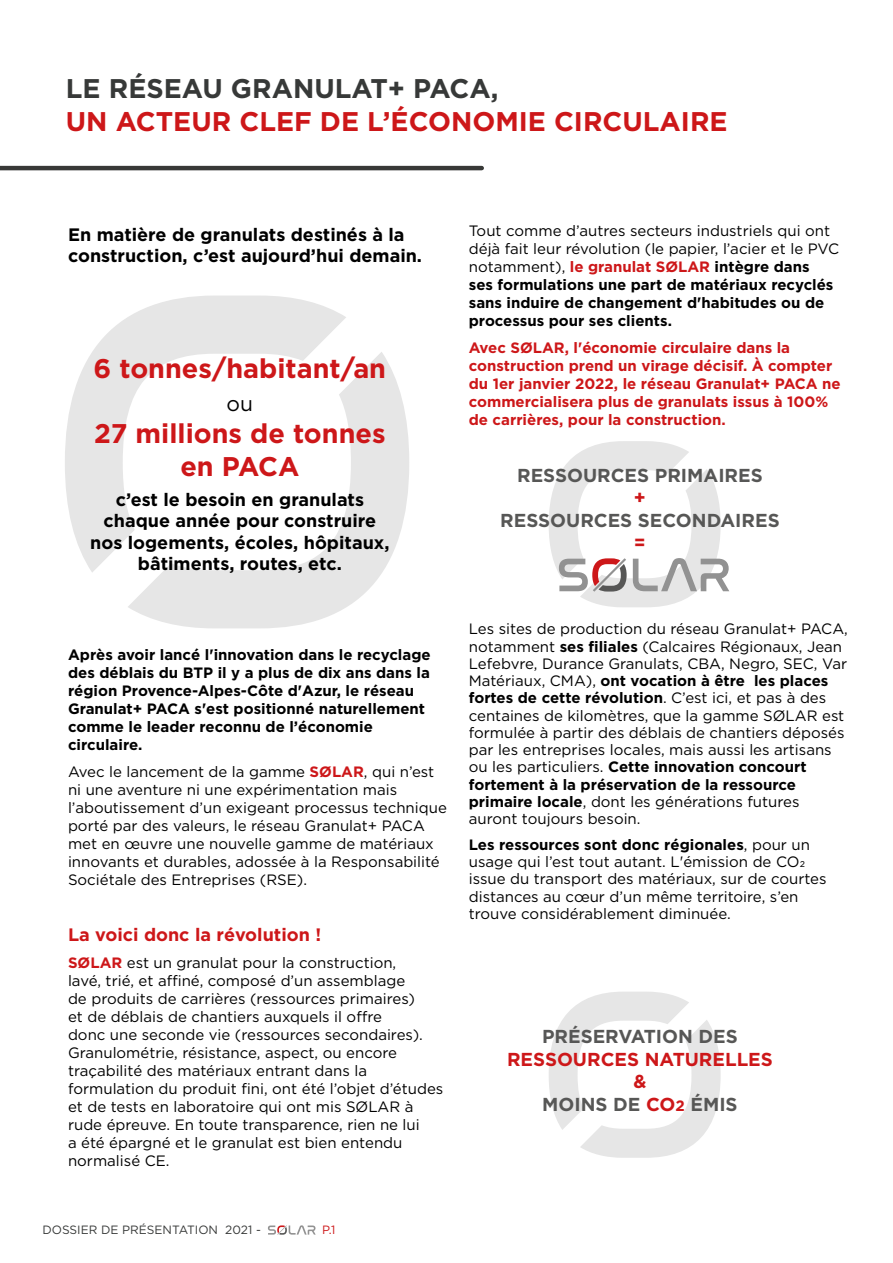
<style>
.page{position:relative;width:893px;height:1263px;background:#fff}
.page>*{position:absolute;margin:0;border:0;box-sizing:border-box;transform-origin:0 0}
.t1{font:700 27px/32.4px "Gotham";color:#cd1719;text-align:center}
.t2{font:700 27px "Gotham";color:#373938}
.t3{font:21px "Gotham";color:#000}
.t4{font:700 18.75px "Gotham";color:#575756}
.t5{font:700 18.75px/22.5px "Gotham";color:#cd1719;text-align:center}
.t6{font:700 18px/21.6px "Gotham";color:#000}
.t7{font:700 18px "Gotham";color:#cd1719}
.t8{font:15px/18px "Gotham";color:#000}
.t9{font:700 15px/18px "Gotham";color:#000}
.t10{font:700 15px/18px "Gotham";color:#cd1719}
.t11{font:12px "Gotham";color:#373938}
.t12{font:12px "Gotham";color:#cd1719}
.s1{font-weight:700;color:#cd1719}
.s2{font-weight:400}
.s3{color:#cd1719}
.s4{font-weight:700}
.s5{color:#575756}
.s6{font-size:15px}
</style>
<div class="page">
<svg style="left:268px;top:1225px;width:48px;height:10px"></svg>
<hr style="left:0;top:166px;width:482px;height:4px;background:#383937">
<svg style="left:65px;top:296px;width:281px;height:276px;fill:#e6e6e6"></svg>
<svg style="left:128px;top:352px;width:281px;height:276px"></svg>
<svg style="left:549px;top:441px;width:180px;height:166px"></svg>
<svg style="left:549px;top:992px;width:172px;height:166px"></svg>
<h1 class="t2" style="left:66px;top:73px;width:434px">LE RÉSEAU GRANULAT+ PACA,</h1>
<h1 class="t1" style="left:66px;top:104px;width:663px">UN ACTEUR CLEF DE L’ÉCONOMIE CIRCULAIRE</h1>
<p class="t6" style="left:68px;top:223px;width:356px">En matière de granulats destinés à la construction, c’est aujourd’hui demain.</p>
<h1 class="t1" style="left:94px;top:352px;width:294px">6 tonnes/habitant/an</h1>
<h2 class="t3" style="left:227px;top:390px;width:28px">ou</h2>
<h1 class="t1" style="left:94px;top:417px;width:293px">27 millions de tonnes en PACA</h1>
<p class="t6" style="left:90px;top:488px;width:301px;text-align:center">c’est le besoin en granulats chaque année pour construire nos logements, écoles, hôpitaux, bâtiments, routes, etc.</p>
<p class="t9" style="left:68px;top:645px;width:364px">Après avoir lancé l'innovation dans le recyclage des déblais du BTP il y a plus de dix ans dans la région Provence-Alpes-Côte d'Azur, le réseau Granulat+ PACA s'est positionné naturellement comme le leader reconnu de l’économie circulaire.</p>
<p class="t8" style="left:68px;top:762px;width:380px">Avec le lancement de la gamme <span class="s1">SØLAR</span>, qui n’est ni une aventure ni une expérimentation mais l’aboutissement d’un exigeant processus technique porté par des valeurs, le réseau Granulat+ PACA met en œuvre une nouvelle gamme de matériaux innovants et durables, adossée à la Responsabilité Sociétale des Entreprises (RSE).</p>
<p class="t7" style="left:68px;top:924px;width:255px">La voici donc la révolution !</p>
<p class="t8" style="left:68px;top:953px;width:377px"><span class="s1">SØLAR</span> est un granulat pour la construction,<br>lavé, trié, et affiné, composé d’un assemblage<br>de produits de carrières (ressources primaires)<br>et de déblais de chantiers auxquels il offre<br>donc une seconde vie (ressources secondaires).<br>Granulométrie, résistance, aspect, ou encore traçabilité des matériaux entrant dans la formulation du produit fini, ont été l’objet d’études et de tests en laboratoire qui ont mis SØLAR à rude épreuve. En toute transparence, rien ne lui<br>a été épargné et le granulat est bien entendu normalisé CE.</p>
<p class="t11" style="left:43px;top:1222px;width:220px">DOSSIER DE PRÉSENTATION 2021 -</p>
<p class="t12" style="left:322px;top:1222px;width:15px">P.1</p>
<p class="t9" style="left:469px;top:221px;width:372px"><span class="s2">Tout comme d’autres secteurs industriels qui ont déjà fait leur révolution (le papier, l’acier et le PVC notamment),</span> <span class="s3">le granulat SØLAR</span> intègre dans<br>ses formulations une part de matériaux recyclés sans induire de changement d'habitudes ou de processus pour ses clients.</p>
<p class="t10" style="left:469px;top:338px;width:373px">Avec SØLAR, l'économie circulaire dans la construction prend un virage décisif. À compter du 1er janvier 2022, le réseau Granulat+ PACA ne commercialisera plus de granulats issus à 100% de carrières, pour la construction.</p>
<p class="t4" style="left:517px;top:464px;width:247px">RESSOURCES PRIMAIRES</p>
<p class="t5" style="left:634px;top:486px;width:14px">+</p>
<p class="t4" style="left:500px;top:509px;width:281px">RESSOURCES SECONDAIRES</p>
<p class="t5" style="left:634px;top:531px;width:14px">=</p>
<p class="t8" style="left:469px;top:620px;width:381px;line-height:17.2px">Les sites de production du réseau Granulat+ PACA, notamment <span class="s4">ses filiales</span> (Calcaires Régionaux, Jean Lefebvre, Durance Granulats, CBA, Negro, SEC, Var Matériaux, CMA), <span class="s4">ont vocation à être les places fortes de cette révolution</span>. C’est ici, et pas à des centaines de kilomètres, que la gamme SØLAR est formulée à partir des déblais de chantiers déposés par les entreprises locales, mais aussi les artisans ou les particuliers. <span class="s4">Cette innovation concourt fortement à la préservation de la ressource primaire locale</span>, dont les générations futures auront toujours besoin.</p>
<p class="t8" style="left:469px;top:836px;width:359px;line-height:17.2px"><span class="s4">Les ressources sont donc régionales</span>, pour un usage qui l’est tout autant. L'émission de CO2 issue du transport des matériaux, sur de courtes distances au cœur d’un même territoire, s’en trouve considérablement diminuée.</p>
<p class="t4" style="left:542px;top:1026px;width:197px">PRÉSERVATION DES</p>
<p class="t5" style="left:507px;top:1047px;width:267px">RESSOURCES NATURELLES &amp;<br><span class="s5">MOINS DE</span> CO<span class="s6">2</span> <span class="s5">ÉMIS</span></p>
</div>
